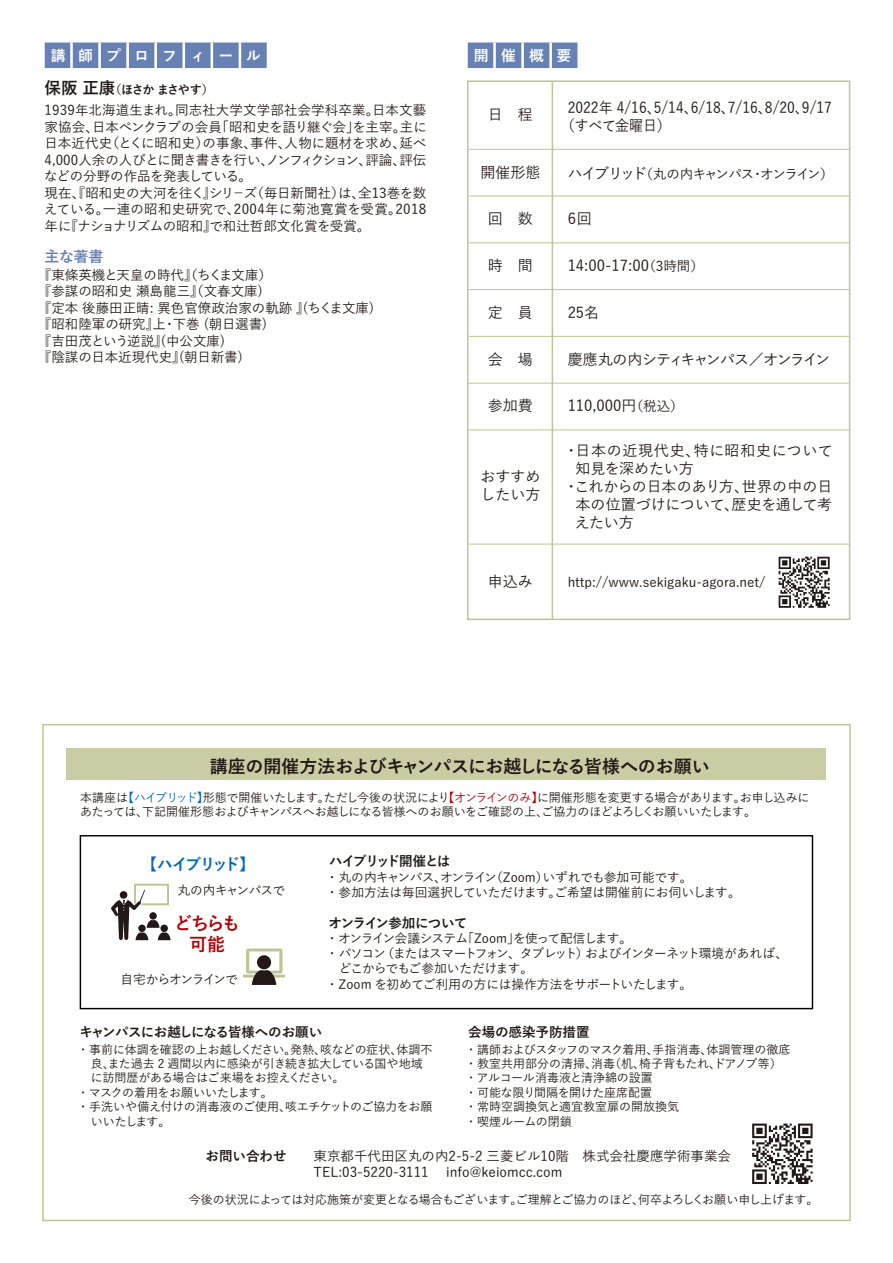
<style>
.page{position:relative;width:893px;height:1263px;background:#fff}
.page>*{position:absolute;margin:0;border:0;box-sizing:border-box;transform-origin:0 0}
.t1{font:700 18px "Yu Gothic";letter-spacing:-.02em;color:#221815}
.t2{font:700 18px/21.6px "Yu Gothic";letter-spacing:-.095em;color:#b60005;text-align:center}
.t3{font:700 15.75px "Yu Gothic";letter-spacing:-.135em;color:#0067b6}
.t4{font:500 15px/18px "Yu Gothic";color:#221815}
.t5{font:500 15px/18px "Yu Gothic";color:#221815;scale:.93 1}
.t6{font:500 15px "Yu Gothic";letter-spacing:-.085em;color:#221815}
.t7{font:500 15px "Yu Gothic";letter-spacing:.045em;color:#221815}
.t8{font:500 15px "Yu Gothic";letter-spacing:-.02em;color:#221815}
.t9{font:700 15px "Yu Gothic";color:#6781b5}
.t10{font:700 14.85px "Yu Gothic";letter-spacing:.885em;color:#fff}
.t11{font:500 13.5px/16.5px "Yu Gothic";color:#221815}
.t12{font:700 13.5px "Yu Gothic";letter-spacing:-.035em;color:#221815}
.t13{font:500 13.5px "Yu Gothic";letter-spacing:-.1em;color:#221815}
.t14{font:700 13.5px "Yu Gothic";letter-spacing:-.06em;color:#221815}
.t15{font:700 13.5px "Yu Gothic";letter-spacing:-.09em;color:#221815}
.t16{font:700 13.5px "Yu Gothic";color:#221815}
.t17{font:500 13.2px "Yu Gothic";color:#221815}
.t18{font:500 12.75px/15.3px "Yu Gothic";letter-spacing:-.01em;color:#221815}
.t19{font:500 12.75px "Yu Gothic";letter-spacing:-.085em;color:#221815}
.t20{font:500 12.75px "Yu Gothic";letter-spacing:-.045em;color:#221815}
.t21{font:500 12.75px "Yu Gothic";letter-spacing:-.015em;color:#221815}
.t22{font:500 12.75px "Yu Gothic";letter-spacing:-.075em;color:#221815}
.t23{font:500 12.75px "Yu Gothic";letter-spacing:-.095em;color:#221815}
.t24{font:500 12px/14.4px "Yu Gothic";letter-spacing:-.005em;color:#221815}
.t25{font:500 12px/14.4px "Yu Gothic";letter-spacing:-.03em;color:#221815}
.t26{font:500 12px "Yu Gothic";letter-spacing:-.035em;color:#221815}
.t27{font:700 12px "Yu Gothic";letter-spacing:-.11em;color:#221815}
.s1{font-size:16.5px}
.s2{font-size:15px}
.s3{font-size:13.5px}
.s4{color:#0068b7}
.s5{color:#b60005}
</style>
<div class="page">
<div style="left:45px;top:43px;width:222px;height:25px;background:#6781b5"></div>
<hr style="left:70px;top:43px;width:3px;height:25px;background:#fff">
<hr style="left:98px;top:43px;width:3px;height:25px;background:#fff">
<hr style="left:126px;top:43px;width:3px;height:25px;background:#fff">
<hr style="left:154px;top:43px;width:3px;height:25px;background:#fff">
<hr style="left:182px;top:43px;width:3px;height:25px;background:#fff">
<hr style="left:211px;top:43px;width:2px;height:25px;background:#fff">
<hr style="left:239px;top:43px;width:2px;height:25px;background:#fff">
<div style="left:468px;top:43px;width:109px;height:25px;background:#6781b5"></div>
<hr style="left:493px;top:43px;width:3px;height:25px;background:#fff">
<hr style="left:521px;top:43px;width:3px;height:25px;background:#fff">
<hr style="left:549px;top:43px;width:3px;height:25px;background:#fff">
<hr style="left:469px;top:149px;width:381px;height:1px;background:#c0c392">
<hr style="left:469px;top:196px;width:381px;height:1px;background:#c0c392">
<hr style="left:469px;top:242px;width:381px;height:1px;background:#c0c392">
<hr style="left:469px;top:289px;width:381px;height:1px;background:#c0c392">
<hr style="left:469px;top:336px;width:381px;height:1px;background:#c0c392">
<hr style="left:469px;top:383px;width:381px;height:1px;background:#c0c392">
<hr style="left:469px;top:429px;width:381px;height:1px;background:#c0c392">
<hr style="left:552px;top:81px;width:1px;height:538px;background:#c0c392">
<hr style="left:469px;top:544px;width:381px;height:1px;background:#c0c392">
<div style="left:467px;top:80px;width:383px;height:540px;border:2px solid #c0c392"></div>
<svg style="left:779px;top:557px;width:51px;height:51px"></svg>
<div style="left:67px;top:748px;width:759px;height:32px;background:#cacda4"></div>
<div style="left:80px;top:835px;width:733px;height:174px;border:1px solid #040000"></div>
<svg style="left:752px;top:1123px;width:61px;height:61px"></svg>
<svg style="left:111px;top:884px;width:60px;height:56px"></svg>
<div style="left:160px;top:924px;width:8px;height:8px;background:#221815;border-radius:50%"></div>
<svg style="left:243px;top:948px;width:42px;height:37px"></svg>
<div style="left:257px;top:955px;width:14px;height:14px;background:#221815;border-radius:50%"></div>
<p class="t10" style="left:51px;top:47px;width:212px">講師プロフィール</p>
<p class="t27" style="left:45px;top:83px;width:171px"><span class="s1">保阪 正康</span>（ほさか まさやす）</p>
<p class="t11" style="left:44px;top:100px;width:384px">1939年北海道生まれ。同志社大学文学部社会学科卒業。日本文藝家協会、日本ペンクラブの会員「昭和史を語り継ぐ会」を主宰。主に日本近代史（とくに昭和史）の事象、事件、人物に題材を求め、延べ4,000人余の人びとに聞き書きを行い、ノンフィクション、評論、評伝などの分野の作品を発表している。<br>現在、『昭和史の大河を往く』シリ－ズ（毎日新聞社）は、全13巻を数えている。一連の昭和史研究で、2004年に菊池寛賞を受賞。2018年に『ナショナリズムの昭和』で和辻哲郎文化賞を受賞。</p>
<p class="t9" style="left:45px;top:248px;width:60px">主な著書</p>
<p class="t11" style="left:38px;top:265px;width:338px">『東條英機と天皇の時代』（ちくま文庫）<br>『参謀の昭和史 瀬島龍三』（文春文庫)<br>『定本 後藤田正晴: 異色官僚政治家の軌跡 』(ちくま文庫)『昭和陸軍の研究』上・下巻 (朝日選書)<br>『吉田茂という逆説』(中公文庫)<br>『陰謀の日本近現代史』(朝日新書)</p>
<p class="t10" style="left:474px;top:47px;width:99px">開催概要</p>
<p class="t4" style="left:488px;top:104px;width:46px">日　程</p>
<p class="t5" style="left:561px;top:96px;width:293px;text-indent:7px">2022年 4/16、5/14、6/18、7/16、8/20、9/17（すべて金曜日）</p>
<p class="t4" style="left:480px;top:161px;width:61px">開催形態</p>
<p class="t13" style="left:568px;top:161px;width:267px"><span class="s2">ハイブリッド</span>（丸の内キャンパス・オンライン）</p>
<p class="t4" style="left:488px;top:208px;width:46px">回　数</p>
<p class="t4" style="left:568px;top:208px;width:26px">6回</p>
<p class="t4" style="left:488px;top:255px;width:46px">時　間</p>
<p class="t4" style="left:568px;top:255px;width:138px">14:00-17:00<span class="s3">（3時間）</span></p>
<p class="t4" style="left:488px;top:301px;width:46px">定　員</p>
<p class="t4" style="left:568px;top:301px;width:33px">25名</p>
<p class="t4" style="left:488px;top:348px;width:46px">会　場</p>
<p class="t6" style="left:568px;top:345px;width:264px">慶應丸の内シティキャンパス／オンライン</p>
<p class="t4" style="left:488px;top:395px;width:46px">参加費</p>
<p class="t4" style="left:568px;top:395px;width:118px">110,000円<span class="s3">（税込）</span></p>
<p class="t4" style="left:480px;top:466px;width:61px">おすすめしたい方</p>
<p class="t7" style="left:564px;top:436px;width:270px">・日本の近現代史、特に昭和史について</p>
<p class="t4" style="left:575px;top:457px;width:120px">知見を深めたい方</p>
<p class="t4" style="left:564px;top:475px;width:270px">・これからの日本のあり方、世界の中の日</p>
<p class="t8" style="left:575px;top:490px;width:258px">本の位置づけについて、歴史を通して考</p>
<p class="t4" style="left:575px;top:511px;width:60px">えたい方</p>
<p class="t4" style="left:488px;top:571px;width:46px">申込み</p>
<p class="t17" style="left:568px;top:570px;width:199px">http://www.sekigaku-agora.net/</p>
<h1 class="t1" style="left:210px;top:756px;width:502px">講座の開催方法およびキャンパスにお越しになる皆様へのお願い</h1>
<p class="t25" style="left:80px;top:789px;width:731px">本講座は<span class="s4">【ハイブリッド】</span>形態で開催いたします。ただし今後の状況により<span class="s5">【オンラインのみ】</span>に開催形態を変更する場合があります。お申し込みにあたっては、下記開催形態およびキャンパスへお越しになる皆様へのお願いをご確認の上、ご協力のほどよろしくお願いいたします。</p>
<p class="t3" style="left:141px;top:856px;width:115px">【ハイブリッド】</p>
<p class="t15" style="left:329px;top:854px;width:123px">ハイブリッド開催とは</p>
<p class="t18" style="left:326px;top:868px;width:416px">・丸の内キャンパス、オンライン（Zoom）いずれでも参加可能です。<br>・参加方法は毎回選択していただけます。ご希望は開催前にお伺いします。</p>
<p class="t14" style="left:329px;top:915px;width:140px">オンライン参加について</p>
<p class="t20" style="left:326px;top:926px;width:308px">・オンライン会議システム「Zoom」を使って配信します。</p>
<p class="t19" style="left:326px;top:942px;width:464px">・パソコン（またはスマートフォン、タブレット）およびインターネット環境があれば、</p>
<p class="t22" style="left:339px;top:957px;width:196px">どこからでもご参加いただけます。</p>
<p class="t21" style="left:326px;top:972px;width:368px">・Zoom を初めてご利用の方には操作方法をサポートいたします。</p>
<p class="t20" style="left:177px;top:878px;width:109px">丸の内キャンパスで</p>
<h1 class="t2" style="left:174px;top:912px;width:67px">どちらも可能</h1>
<p class="t23" style="left:121px;top:967px;width:119px">自宅からオンラインで</p>
<p class="t12" style="left:80px;top:1024px;width:244px">キャンパスにお越しになる皆様へのお願い</p>
<p class="t24" style="left:77px;top:1040px;width:357px">・事前に体調を確認の上お越しください。発熱、咳などの症状、体調不</p>
<p class="t24" style="left:91px;top:1055px;width:333px">良、また過去 2 週間以内に感染が引き続き拡大している国や地域</p>
<p class="t26" style="left:91px;top:1067px;width:255px">に訪問歴がある場合はご来場をお控えください。</p>
<p class="t26" style="left:77px;top:1081px;width:197px">・マスクの着用をお願いいたします。</p>
<p class="t24" style="left:77px;top:1098px;width:357px">・手洗いや備え付けの消毒液のご使用、咳エチケットのご協力をお願</p>
<p class="t24" style="left:91px;top:1112px;width:81px">いいたします。</p>
<p class="t16" style="left:468px;top:1024px;width:123px">会場の感染予防措置</p>
<p class="t24" style="left:465px;top:1040px;width:327px">・講師およびスタッフのマスク着用、手指消毒、体調管理の徹底・教室共用部分の清掃、消毒（机、椅子背もたれ、ドアノブ等）・アルコール消毒液と清浄綿の設置<br>・可能な限り間隔を開けた座席配置<br>・常時空調換気と適宜教室扉の開放換気<br>・喫煙ルームの閉鎖</p>
<p class="t12" style="left:206px;top:1148px;width:82px">お問い合わせ</p>
<p class="t11" style="left:314px;top:1146px;width:419px">東京都千代田区丸の内2-5-2 三菱ビル10階　株式会社慶應学術事業会<br>TEL:03-5220-3111 　info@keiomcc.com</p>
<p class="t25" style="left:189px;top:1190px;width:631px">今後の状況によっては対応施策が変更となる場合もございます。ご理解とご協力のほど、何卒よろしくお願い申し上げます。</p>
</div>
